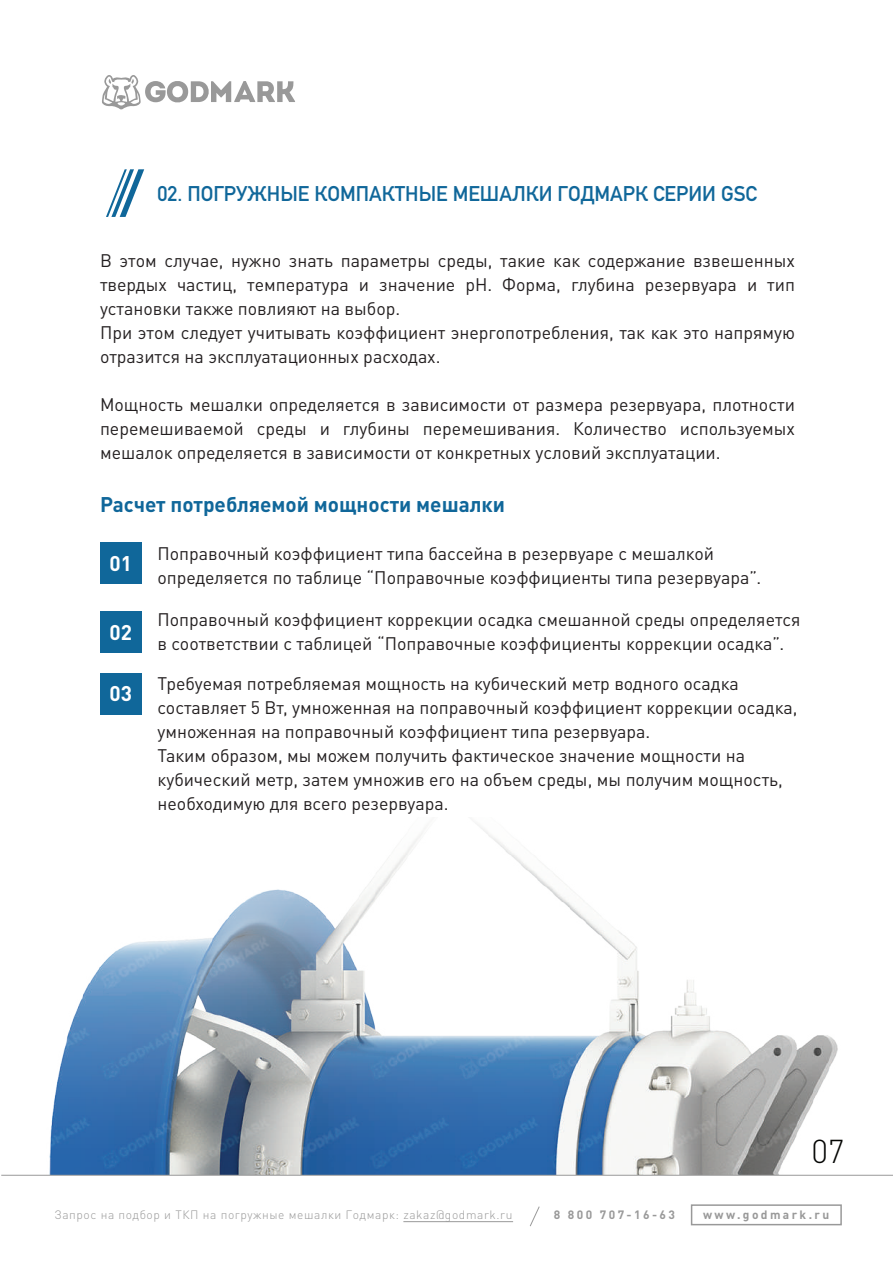
<style>
.page{position:relative;width:893px;height:1263px;background:#fff}
.page>*{position:absolute;margin:0;border:0;box-sizing:border-box;transform-origin:0 0}
.t1{font:300 32.7px "DIN Pro";color:#040503}
.t2{font:700 21px "DIN Alternate";color:#10679a}
.t3{font:700 21px "DIN Pro";color:#10679a}
.t4{font:700 21px "DIN Pro";color:#fff}
.t5{font:18px/24px "DIN Pro";color:#231f20}
.t6{font:300 12px "DIN Pro";letter-spacing:.05em;color:#999}
.t7{font:700 12px "DIN Pro";letter-spacing:.2em;color:#999}
</style>
<div class="page">
<img style="left:34px;top:824px;width:827px;height:351px">
<svg style="left:106px;top:169px;width:38px;height:48px"></svg>
<svg style="left:102px;top:75px;width:193px;height:34px"></svg>
<hr style="left:403px;top:1221px;width:110px;height:1px;background:#999">
<div style="left:691px;top:1204px;width:151px;height:21px;border:2px solid #999"></div>
<svg style="left:530px;top:1206px;width:10px;height:21px"></svg>
<hr style="left:1px;top:1175px;width:892px;height:1px;background:#999">
<div style="left:100px;top:542px;width:42px;height:42px;background:#10679a"></div>
<div style="left:100px;top:611px;width:42px;height:41px;background:#10679a"></div>
<div style="left:100px;top:673px;width:42px;height:41px;background:#10679a"></div>
<p class="t2" style="left:157px;top:178px;width:601px">02. ПОГРУЖНЫЕ КОМПАКТНЫЕ МЕШАЛКИ ГОДМАРК СЕРИИ GSC</p>
<p class="t5" style="left:100px;top:247px;width:696px">В этом случае, нужно знать параметры среды, такие как содержание взвешенных твердых частиц, температура и значение pH. Форма, глубина резервуара и тип установки также повлияют на выбор.<br>При этом следует учитывать коэффициент энергопотребления, так как это напрямую отразится на эксплуатационных расходах.</p>
<p class="t5" style="left:100px;top:391px;width:696px;text-align:justify">Мощность мешалки определяется в зависимости от размера резервуара, плотности перемешиваемой среды и глубины перемешивания. Количество используемых мешалок определяется в зависимости от конкретных условий эксплуатации.</p>
<p class="t3" style="left:100px;top:487px;width:406px">Расчет потребляемой мощности мешалки</p>
<p class="t4" style="left:110px;top:546px;width:24px">01</p>
<p class="t5" style="left:157px;top:539px;width:605px">Поправочный коэффициент типа бассейна в резервуаре с мешалкой определяется по таблице “Поправочные коэффициенты типа резервуара”.</p>
<p class="t5" style="left:157px;top:605px;width:645px">Поправочный коэффициент коррекции осадка смешанной среды определяется в соответствии с таблицей “Поправочные коэффициенты коррекции осадка”.</p>
<p class="t5" style="left:157px;top:669px;width:642px">Требуемая потребляемая мощность на кубический метр водного осадка составляет 5 Вт, умноженная на поправочный коэффициент коррекции осадка, умноженная на поправочный коэффициент типа резервуара.<br>Таким образом, мы можем получить фактическое значение мощности на кубический метр, затем умножив его на объем среды, мы получим мощность, необходимую для всего резервуара.</p>
<p class="t4" style="left:110px;top:615px;width:24px">02</p>
<p class="t4" style="left:110px;top:676px;width:24px">03</p>
<h1 class="t1" style="left:811px;top:1126px;width:35px">07</h1>
<p class="t6" style="left:54px;top:1206px;width:460px">Запрос на подбор и ТКП на погружные мешалки Годмарк: zakaz@godmark.ru</p>
<p class="t7" style="left:554px;top:1205px;width:123px">8 800 707-16-63</p>
<p class="t7" style="left:703px;top:1205px;width:128px">www.godmark.ru</p>
</div>
